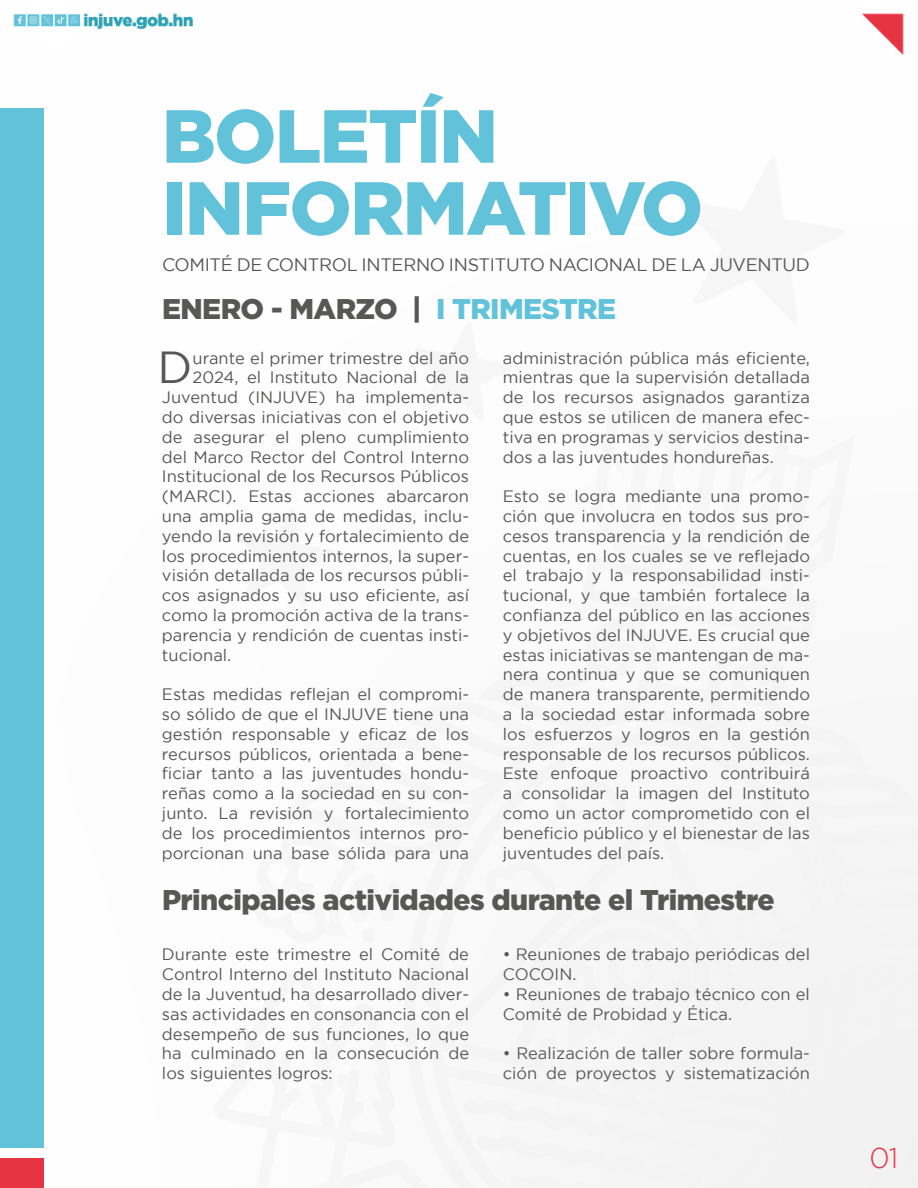
<style>
.page{position:relative;width:918px;height:1188px;background:#fff}
.page>*{position:absolute;margin:0;border:0;box-sizing:border-box;transform-origin:0 0}
.t1{font:900 75px/72px "Gotham";letter-spacing:-.02em;color:#61c2da}
.t2{font:44.85px "Gotham";color:#575756}
.t3{font:900 28.5px "Gotham";letter-spacing:-.02em;color:#575756}
.t4{font:300 28.5px "Gotham";color:#e73443}
.t5{font:18px "Gotham";letter-spacing:-.02em;color:#575756}
.t6{font:16.5px/19.8px "Gotham";color:#575756;text-align:justify}
.s1{color:#61c2da}
</style>
<div class="page">
<img style="left:0;top:13px;width:918px;height:1175px">
<div style="left:0;top:108px;width:43px;height:1040px;background:#61c2da"></div>
<div style="left:0;top:1159px;width:43px;height:29px;background:#e73443"></div>
<h1 class="t1" style="left:162px;top:98px;width:543px">BOLETÍN<br>INFORMATIVO</h1>
<p class="t5" style="left:162px;top:254px;width:650px">COMITÉ DE CONTROL INTERNO INSTITUTO NACIONAL DE LA JUVENTUD</p>
<h3 class="t3" style="left:162px;top:293px;width:456px">ENERO - MARZO | <span class="s1">I TRIMESTRE</span></h3>
<h2 class="t2" style="left:158px;top:343px;width:37px">D</h2>
<p class="t6" style="left:193px;top:348px;width:278px">urante el primer trimestre del año</p>
<p class="t6" style="left:193px;top:367px;width:278px">2024, el Instituto Nacional de la</p>
<p class="t6" style="left:162px;top:387px;width:309px">Juventud (INJUVE) ha implementa-</p>
<p class="t6" style="left:162px;top:407px;width:309px">do diversas iniciativas con el objetivo</p>
<p class="t6" style="left:162px;top:427px;width:309px">de asegurar el pleno cumplimiento</p>
<p class="t6" style="left:162px;top:447px;width:309px">del Marco Rector del Control Interno</p>
<p class="t6" style="left:162px;top:466px;width:309px">Institucional de los Recursos Públicos</p>
<p class="t6" style="left:162px;top:486px;width:309px">(MARCI). Estas acciones abarcaron</p>
<p class="t6" style="left:162px;top:506px;width:309px">una amplia gama de medidas, inclu-</p>
<p class="t6" style="left:162px;top:526px;width:309px">yendo la revisión y fortalecimiento de</p>
<p class="t6" style="left:162px;top:546px;width:309px">los procedimientos internos, la super-</p>
<p class="t6" style="left:162px;top:565px;width:309px">visión detallada de los recursos públi-</p>
<p class="t6" style="left:162px;top:585px;width:309px">cos asignados y su uso eficiente, así</p>
<p class="t6" style="left:162px;top:605px;width:309px">como la promoción activa de la trans-</p>
<p class="t6" style="left:162px;top:625px;width:309px">parencia y rendición de cuentas insti-</p>
<p class="t6" style="left:162px;top:645px;width:71px">tucional.</p>
<p class="t6" style="left:162px;top:684px;width:309px">Estas medidas reflejan el compromi&shy;so sólido de que el INJUVE tiene una gestión responsable y eficaz de los recursos públicos, orientada a bene&shy;ficiar tanto a las juventudes hondu&shy;reñas como a la sociedad en su con&shy;junto. La revisión y fortalecimiento de los procedimientos internos pro&shy;porcionan una base sólida para una</p>
<p class="t6" style="left:503px;top:348px;width:309px">administración pública más eficiente, mientras que la supervisión detallada de los recursos asignados garantiza que estos se utilicen de manera efec&shy;tiva en programas y servicios destina&shy;dos a las juventudes hondureñas.</p>
<p class="t6" style="left:503px;top:486px;width:309px">Esto se logra mediante una promo&shy;ción que involucra en todos sus pro&shy;cesos transparencia y la rendición de cuentas, en los cuales se ve reflejado el trabajo y la responsabilidad insti&shy;tucional, y que también fortalece la confianza del público en las acciones y objetivos del INJUVE. Es crucial que estas iniciativas se mantengan de ma&shy;nera continua y que se comuniquen de manera transparente, permitiendo a la sociedad estar informada sobre los esfuerzos y logros en la gestión responsable de los recursos públicos.<br>Este enfoque proactivo contribuirá a consolidar la imagen del Instituto como un actor comprometido con el beneficio público y el bienestar de las juventudes del país.</p>
<h3 class="t3" style="left:162px;top:884px;width:614px">Principales actividades durante el Trimestre</h3>
<p class="t6" style="left:162px;top:944px;width:309px">Durante este trimestre el Comité de Control Interno del Instituto Nacional de la Juventud, ha desarrollado diver&shy;sas actividades en consonancia con el desempeño de sus funciones, lo que ha culminado en la consecución de los siguientes logros:</p>
<p class="t6" style="left:503px;top:944px;width:309px">• Reuniones de trabajo periódicas del<br>COCOIN.</p>
<p class="t6" style="left:503px;top:984px;width:309px">• Reuniones de trabajo técnico con el<br>Comité de Probidad y Ética.</p>
<p class="t6" style="left:503px;top:1043px;width:309px">• Realización de taller sobre formula&shy;ción de proyectos y sistematización</p>
<h3 class="t4" style="left:869px;top:1143px;width:31px">01</h3>
</div>
